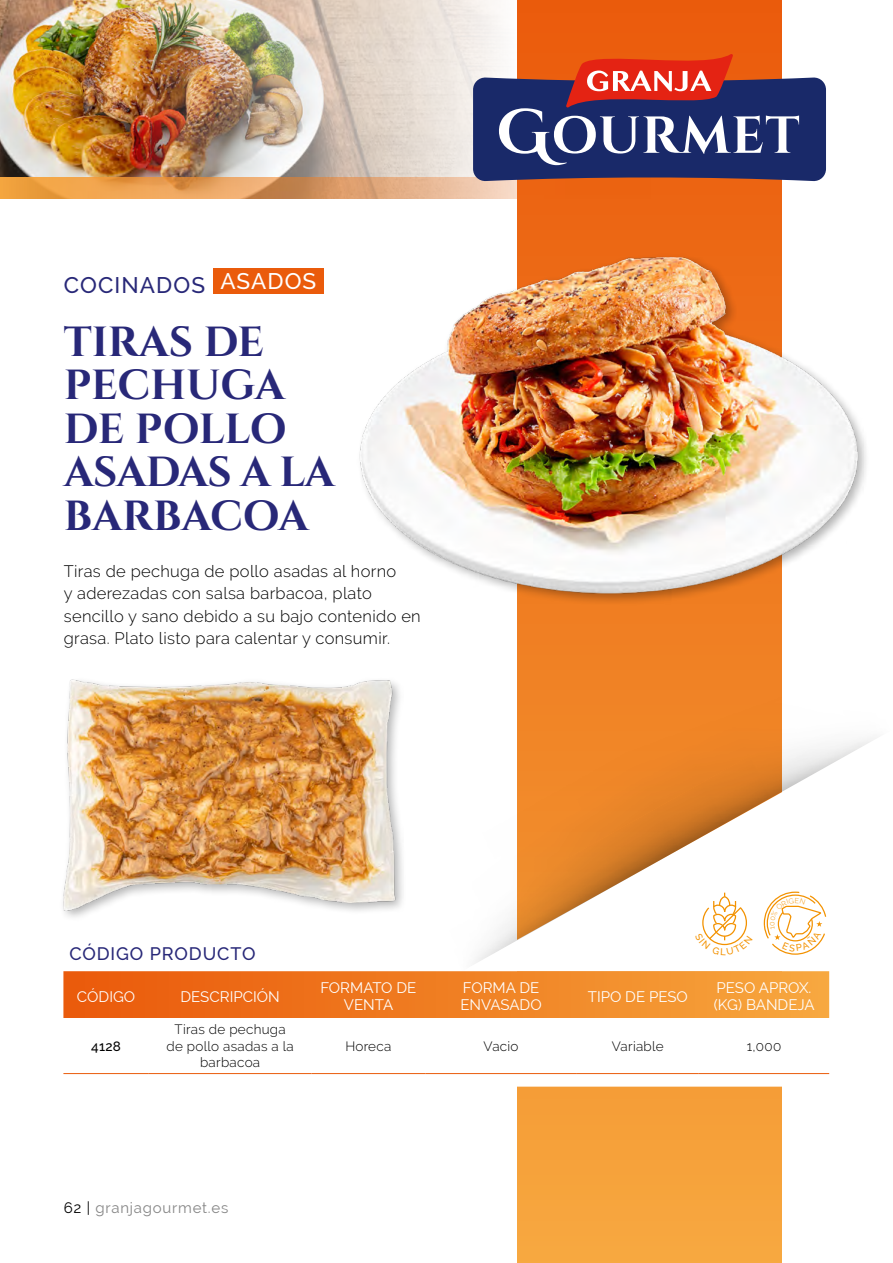
<style>
.page{position:relative;width:893px;height:1263px;background:#fff}
.page>*{position:absolute;margin:0;border:0;box-sizing:border-box;transform-origin:0 0}
.Nombre_producto{font:700 42px/43.5px "Cinzel";letter-spacing:-.01em;color:#282878}
.Sección{font:500 22.5px "Raleway";letter-spacing:.05em;color:#282878}
.Sección-2{font:500 22.5px "Raleway";letter-spacing:.05em;color:#fff}
.Titular_tabla{font:500 18px "Raleway";letter-spacing:.05em;color:#282878}
.Texto_general{font:300 16.5px/22.5px "Raleway";letter-spacing:.02em;color:#000}
.Encabezado_tabla{font:15px/16.5px "Raleway";color:#fff}
.Números_de_página{font:15px "Raleway";letter-spacing:.05em;color:#878787}
.Texto_tabla{font:300 13.5px/16.5px "Raleway";letter-spacing:.02em;color:#000;text-align:center}
.Texto_tabla-2{font:500 13.5px "Raleway";color:#000}
.s1{color:#000}
</style>
<div class="page">
<img style="left:0;top:0;width:518px;height:177px">
<svg style="left:518px;top:0;width:263px;height:1263px;background:#f28b2d"></svg>
<svg style="left:0;top:177px;width:650px;height:22px;background:#e69959"></svg>
<div style="left:517px;top:612px;width:265px;height:75px;background:#f08023"></div>
<img style="left:474px;top:687px;width:402px;height:283px">
<img style="left:63px;top:679px;width:340px;height:238px">
<img style="left:359px;top:233px;width:507px;height:379px">
<svg style="left:473px;top:51px;width:353px;height:130px;background:#6d526e"></svg>
<div style="left:213px;top:268px;width:111px;height:25px;background:#ea5b0b"></div>
<svg style="left:63px;top:971px;width:766px;height:47px;background:#f07f24"></svg>
<svg style="left:63px;top:1018px;width:766px;height:69px"></svg>
<hr style="left:63px;top:1073px;width:86px;height:1px;background:#ea5b0b">
<hr style="left:149px;top:1073px;width:162px;height:1px;background:#ea5b0b">
<hr style="left:311px;top:1073px;width:114px;height:1px;background:#ea5b0b">
<hr style="left:425px;top:1073px;width:152px;height:1px;background:#ea5b0b">
<hr style="left:577px;top:1073px;width:122px;height:1px;background:#ea5b0b">
<hr style="left:699px;top:1073px;width:130px;height:1px;background:#ea5b0b">
<svg style="left:763px;top:891px;width:64px;height:64px"></svg>
<svg style="left:695px;top:893px;width:58px;height:62px"></svg>
<p class="Sección" style="left:64px;top:272px;width:143px">COCINADOS</p>
<p class="Sección-2" style="left:220px;top:268px;width:97px">ASADOS</p>
<p class="Nombre_producto" style="left:64px;top:320px;width:272px">TIRAS DE<br>PECHUGA<br>DE POLLO<br>ASADAS A LA<br>BARBACOA</p>
<p class="Texto_general" style="left:64px;top:560px;width:358px">Tiras de pechuga de pollo asadas al horno<br>y aderezadas con salsa barbacoa, plato sencillo y sano debido a su bajo contenido en grasa. Plato listo para calentar y consumir.</p>
<p class="Titular_tabla" style="left:69px;top:943px;width:188px">CÓDIGO PRODUCTO</p>
<p class="Encabezado_tabla" style="left:77px;top:988px;width:60px">CÓDIGO</p>
<p class="Encabezado_tabla" style="left:181px;top:988px;width:101px">DESCRIPCIÓN</p>
<p class="Encabezado_tabla" style="left:320px;top:980px;width:97px;text-align:center">FORMATO DE<br>VENTA</p>
<p class="Encabezado_tabla" style="left:460px;top:980px;width:83px">FORMA DE<br>ENVASADO</p>
<p class="Encabezado_tabla" style="left:588px;top:988px;width:102px">TIPO DE PESO</p>
<p class="Encabezado_tabla" style="left:714px;top:980px;width:103px">PESO APROX. (KG) BANDEJA</p>
<p class="Texto_tabla-2" style="left:91px;top:1038px;width:31px">4128</p>
<p class="Texto_tabla" style="left:166px;top:1021px;width:129px">Tiras de pechuga de pollo asadas a la barbacoa</p>
<p class="Texto_tabla" style="left:345px;top:1038px;width:47px">Horeca</p>
<p class="Texto_tabla" style="left:484px;top:1038px;width:36px">Vacio</p>
<p class="Texto_tabla" style="left:612px;top:1038px;width:53px">Variable</p>
<p class="Texto_tabla" style="left:747px;top:1038px;width:36px">1,000</p>
<p class="Números_de_página" style="left:64px;top:1199px;width:166px"><span class="s1">62 |</span> granjagourmet.es</p>
</div>
